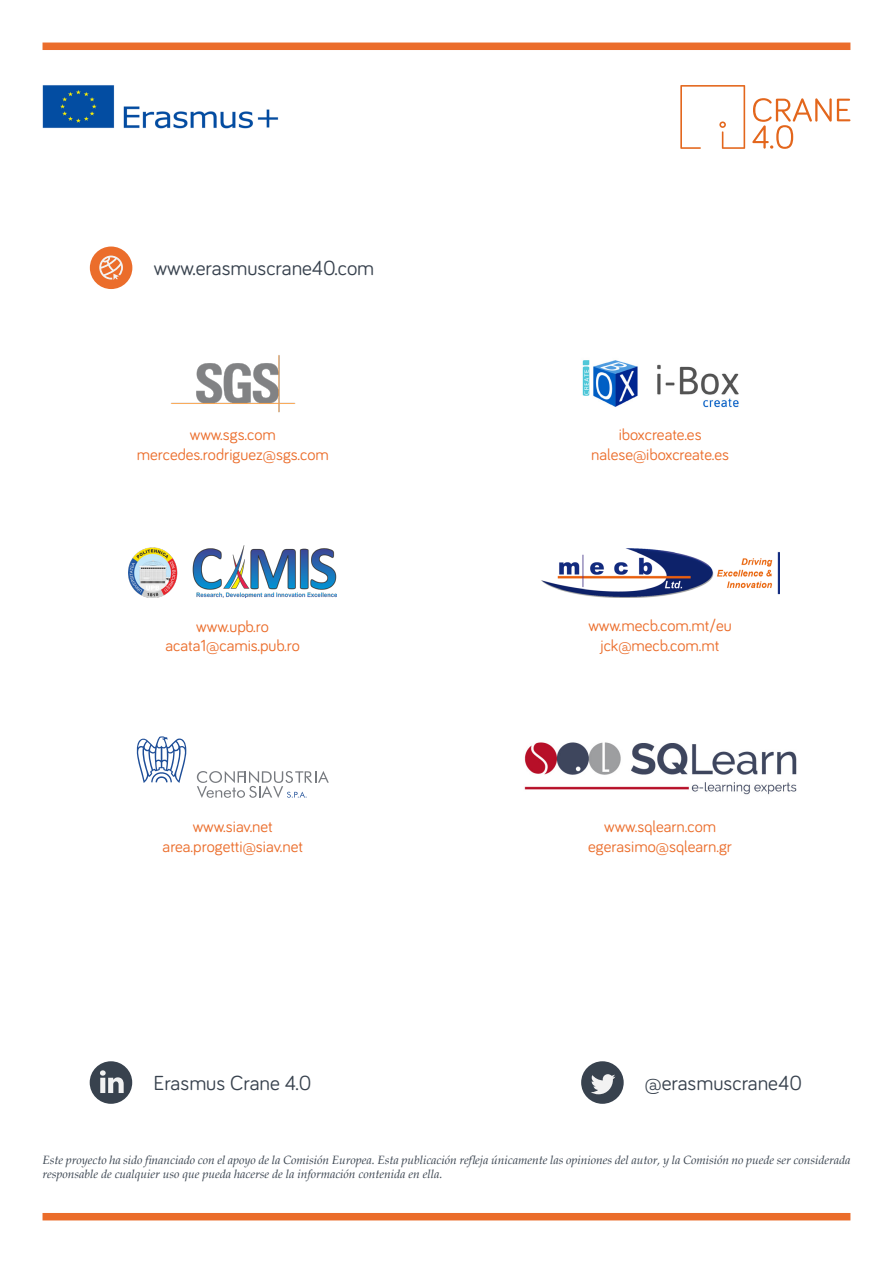
<style>
.page{position:relative;width:893px;height:1263px;background:#fff}
.page>*{position:absolute;margin:0;border:0;box-sizing:border-box;transform-origin:0 0}
.t1{font:21px "Bariol";color:#38424e}
.t2{font:16.5px "Bariol";color:#eb6d2b}
.t3{font:italic 12px/14.4px "Book Antiqua";color:#38424e}
</style>
<div class="page">
<img style="left:171px;top:355px;width:125px;height:58px">
<img style="left:582px;top:360px;width:157px;height:48px">
<svg style="left:136px;top:736px;width:50px;height:47px"></svg>
<svg style="left:197px;top:771px;width:132px;height:27px"></svg>
<img style="left:129px;top:545px;width:208px;height:52px">
<img style="left:541px;top:548px;width:239px;height:49px">
<img style="left:524px;top:742px;width:273px;height:53px">
<div style="left:90px;top:246px;width:42px;height:43px;background:#eb6d2b;border-radius:50%"></div>
<svg style="left:99px;top:256px;width:24px;height:24px"></svg>
<div style="left:90px;top:1061px;width:42px;height:43px;background:#38424e;border-radius:50%"></div>
<svg style="left:100px;top:1070px;width:24px;height:23px"></svg>
<div style="left:581px;top:1061px;width:43px;height:43px;background:#38424e;border-radius:50%"></div>
<svg style="left:591px;top:1074px;width:24px;height:20px"></svg>
<div style="left:43px;top:43px;width:807px;height:7px;background:#eb6d2b"></div>
<svg style="left:752px;top:98px;width:98px;height:51px"></svg>
<svg style="left:680px;top:85px;width:65px;height:64px"></svg>
<img style="left:42px;top:85px;width:237px;height:44px">
<div style="left:43px;top:1213px;width:807px;height:7px;background:#eb6d2b"></div>
<p class="t1" style="left:154px;top:254px;width:222px">www.erasmuscrane40.com</p>
<p class="t2" style="left:190px;top:424px;width:88px">www.sgs.com</p>
<p class="t2" style="left:137px;top:443px;width:194px">mercedes.rodriguez@sgs.com</p>
<p class="t2" style="left:619px;top:424px;width:84px">iboxcreate.es</p>
<p class="t2" style="left:591px;top:443px;width:140px">nalese@iboxcreate.es</p>
<p class="t2" style="left:196px;top:615px;width:74px">www.upb.ro</p>
<p class="t2" style="left:165px;top:635px;width:136px">acata1@camis.pub.ro</p>
<p class="t2" style="left:588px;top:615px;width:145px">www.mecb.com.mt/eu</p>
<p class="t2" style="left:601px;top:634px;width:120px">jck@mecb.com.mt</p>
<p class="t2" style="left:193px;top:815px;width:82px">www.siav.net</p>
<p class="t2" style="left:163px;top:835px;width:142px">area.progetti@siav.net</p>
<p class="t2" style="left:604px;top:815px;width:113px">www.sqlearn.com</p>
<p class="t2" style="left:588px;top:835px;width:145px">egerasimo@sqlearn.gr</p>
<p class="t1" style="left:153px;top:1068px;width:160px">Erasmus Crane 4.0</p>
<p class="t1" style="left:645px;top:1068px;width:159px">@erasmuscrane40</p>
<p class="t3" style="left:43px;top:1152px;width:809px">Este proyecto ha sido financiado con el apoyo de la Comisión Europea. Esta publicación refleja únicamente las opiniones del autor, y la Comisión no puede ser considerada responsable de cualquier uso que pueda hacerse de la información contenida en ella.</p>
</div>
